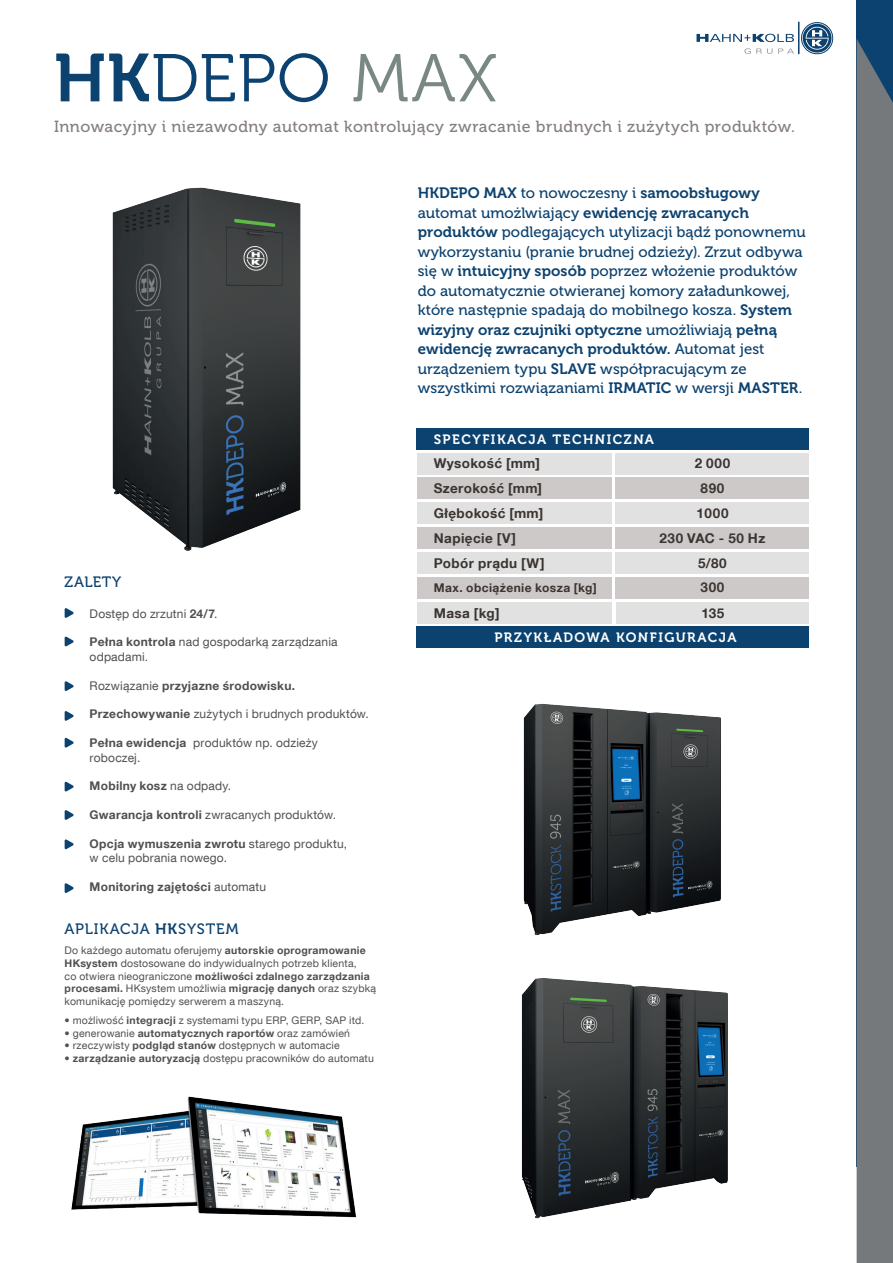
<style>
.page{position:relative;width:893px;height:1263px;background:#fff}
.page>*{position:absolute;margin:0;border:0;box-sizing:border-box;transform-origin:0 0}
.t1{font:67.35px "Museo 300";letter-spacing:.015em;color:#0c426f}
.t2{font:16.05px "Museo 500";letter-spacing:.03em;color:#867f7c}
.t3{font:15px/19.5px "Museo 500";letter-spacing:.005em;color:#0c426f}
.t4{font:15px/19.5px "Museo 700";letter-spacing:.005em;color:#0c426f}
.t5{font:15px "Museo 500";letter-spacing:.055em;color:#0c426f}
.t6{font:700 13.5px "Helvetica Neue LT Com";letter-spacing:.03em;color:#3b3532}
.t7{font:13.5px "Museo 700";letter-spacing:.11em;color:#fff}
.t8{font:12px/14.4px "Helvetica Neue LT Com";letter-spacing:.015em;color:#505053}
.t9{font:700 12px "Helvetica Neue LT Com";letter-spacing:.025em;color:#505053}
.t10{font:700 12px "Helvetica Neue LT Com";letter-spacing:.035em;color:#3b3532}
.t11{font:10.5px/12.6px "Helvetica Neue LT Com";letter-spacing:.02em;color:#505053}
.s1{font-family:"Museo 700"}
.s2{color:#7a8885}
.s3{font-family:"Museo 500"}
.s4{font-weight:700}
.s5{font-weight:400}
</style>
<div class="page">
<svg style="left:65px;top:608px;width:9px;height:10px"></svg>
<svg style="left:65px;top:636px;width:9px;height:11px"></svg>
<svg style="left:65px;top:681px;width:9px;height:10px"></svg>
<svg style="left:65px;top:711px;width:9px;height:10px"></svg>
<svg style="left:65px;top:737px;width:9px;height:11px"></svg>
<svg style="left:65px;top:781px;width:9px;height:11px"></svg>
<svg style="left:65px;top:810px;width:9px;height:10px"></svg>
<svg style="left:65px;top:839px;width:9px;height:10px"></svg>
<svg style="left:65px;top:883px;width:9px;height:10px"></svg>
<div style="left:417px;top:428px;width:392px;height:21px;background:#0c426f"></div>
<div style="left:417px;top:453px;width:194px;height:21px;background:#e0e1e0"></div>
<div style="left:417px;top:602px;width:194px;height:21px;background:#e0e1e0"></div>
<div style="left:417px;top:502px;width:194px;height:22px;background:#e0e1e0"></div>
<div style="left:417px;top:552px;width:194px;height:21px;background:#e0e1e0"></div>
<div style="left:417px;top:478px;width:194px;height:21px;background:#cdc9c8"></div>
<div style="left:417px;top:527px;width:194px;height:22px;background:#cdc9c8"></div>
<div style="left:417px;top:577px;width:194px;height:21px;background:#cdc9c8"></div>
<div style="left:616px;top:453px;width:193px;height:21px;background:#e0e1e0"></div>
<div style="left:617px;top:602px;width:192px;height:21px;background:#e0e1e0"></div>
<div style="left:616px;top:502px;width:193px;height:22px;background:#e0e1e0"></div>
<div style="left:616px;top:552px;width:193px;height:21px;background:#e0e1e0"></div>
<div style="left:616px;top:478px;width:193px;height:21px;background:#cdc9c8"></div>
<div style="left:616px;top:527px;width:193px;height:22px;background:#cdc9c8"></div>
<div style="left:616px;top:577px;width:193px;height:21px;background:#cdc9c8"></div>
<img style="left:112px;top:187px;width:189px;height:364px">
<img style="left:521px;top:978px;width:207px;height:241px">
<img style="left:523px;top:703px;width:198px;height:232px">
<div style="left:417px;top:626px;width:392px;height:21px;background:#0c426f"></div>
<div style="left:857px;top:0;width:36px;height:1167px;background:#0c426f"></div>
<div style="left:857px;top:40px;width:36px;height:1223px;background:#75797b"></div>
<img style="left:71px;top:1096px;width:286px;height:122px">
<svg style="left:802px;top:23px;width:30px;height:30px"></svg>
<svg style="left:806px;top:27px;width:23px;height:23px"></svg>
<div style="left:801px;top:22px;width:32px;height:32px;border:1px solid #134372;border-radius:50%"></div>
<svg style="left:696px;top:34px;width:98px;height:8px"></svg>
<hr style="left:799px;top:22px;width:1px;height:32px;background:#0c426f">
<div style="left:798px;top:22px;width:1px;height:32px;border:1px solid #134372"></div>
<svg style="left:744px;top:48px;width:28px;height:6px"></svg>
<svg style="left:778px;top:49px;width:16px;height:5px"></svg>
<h1 class="t1" style="left:54px;top:42px;width:444px"><span class="s1">HK</span>DEPO <span class="s2">MAX</span></h1>
<h2 class="t2" style="left:54px;top:117px;width:742px">Innowacyjny i niezawodny automat kontrolujący zwracanie brudnych i zużytych produktów.</h2>
<h3 class="t4" style="left:418px;top:184px;width:343px">HKDEPO MAX <span class="s3">to nowoczesny i</span> samoobsługowy</h3>
<p class="t3" style="left:418px;top:203px;width:389px">automat umożlwiający <span class="s1">ewidencję zwracanych produktów</span> podlegających utylizacji bądź ponownemu wykorzystaniu (pranie brudnej odzieży). Zrzut odbywa się w <span class="s1">intuicyjny sposób</span> poprzez włożenie produktów do automatycznie otwieranej komory załadunkowej, które następnie spadają do mobilnego kosza. <span class="s1">System</span></p>
<h3 class="t4" style="left:418px;top:320px;width:361px">wizyjny oraz czujniki optyczne <span class="s3">umożliwiają</span> pełną ewidencję zwracanych produktów. <span class="s3">Automat jest</span></h3>
<h3 class="t3" style="left:418px;top:359px;width:386px">urządzeniem typu <span class="s1">SLAVE</span> współpracującym ze wszystkimi rozwiązaniami <span class="s1">IRMATIC</span> w wersji <span class="s1">MASTER</span>.</h3>
<h3 class="t3" style="left:65px;top:573px;width:58px">ZALETY</h3>
<p class="t8" style="left:90px;top:606px;width:129px">Dostęp do zrzutni <span class="s4">24/7</span>.</p>
<p class="t8" style="left:90px;top:634px;width:250px"><span class="s4">Pełna kontrola</span> nad gospodarką zarządzania odpadami.</p>
<p class="t9" style="left:90px;top:678px;width:207px"><span class="s5">Rozwiązanie</span> przyjazne środowisku.</p>
<p class="t8" style="left:90px;top:706px;width:281px"><span class="s4">Przechowywanie</span> zużytych i brudnych produktów.</p>
<p class="t8" style="left:90px;top:735px;width:230px"><span class="s4">Pełna ewidencja</span> produktów np. odzieży roboczej.</p>
<p class="t9" style="left:90px;top:778px;width:143px">Mobilny kosz <span class="s5">na odpady.</span></p>
<p class="t8" style="left:90px;top:807px;width:248px"><span class="s4">Gwarancja kontroli</span> zwracanych produktów.</p>
<p class="t8" style="left:90px;top:836px;width:259px"><span class="s4">Opcja wymuszenia zwrotu</span> starego produktu, w celu pobrania nowego.</p>
<p class="t9" style="left:90px;top:879px;width:178px">Monitoring zajętości <span class="s5">automatu</span></p>
<h3 class="t5" style="left:65px;top:921px;width:175px">APLIKACJA <span class="s1">HK</span>SYSTEM</h3>
<p class="t11" style="left:65px;top:944px;width:313px">Do każdego automatu oferujemy <span class="s4">autorskie oprogramowanie HKsystem</span> dostosowane do indywidualnych potrzeb klienta,<br>co otwiera nieograniczone <span class="s4">możliwości zdalnego zarządzania procesami.</span> HKsystem umożliwia <span class="s4">migrację danych</span> oraz szybką komunikację pomiędzy serwerem a maszyną.</p>
<p class="t11" style="left:65px;top:1014px;width:301px">• możliwość <span class="s4">integracji</span> z systemami typu ERP, GERP, SAP itd.</p>
<p class="t11" style="left:65px;top:1026px;width:287px">• generowanie <span class="s4">automatycznych raportów</span> oraz zamówień</p>
<p class="t11" style="left:65px;top:1039px;width:277px">• rzeczywisty <span class="s4">podgląd stanów</span> dostępnych w automacie</p>
<p class="t11" style="left:65px;top:1051px;width:311px">• <span class="s4">zarządzanie autoryzacją</span> dostępu pracowników do automatu</p>
<p class="t7" style="left:434px;top:432px;width:222px">SPECYFIKACJA TECHNICZNA</p>
<p class="t6" style="left:434px;top:455px;width:108px">Wysokość [mm]</p>
<p class="t6" style="left:695px;top:455px;width:37px">2 000</p>
<p class="t6" style="left:434px;top:480px;width:110px">Szerokość [mm]</p>
<p class="t6" style="left:434px;top:529px;width:84px">Napięcie [V]</p>
<p class="t10" style="left:434px;top:580px;width:165px">Max. obciążenie kosza [kg]</p>
<p class="t6" style="left:701px;top:480px;width:25px">890</p>
<p class="t6" style="left:660px;top:529px;width:107px">230 VAC - 50 Hz</p>
<p class="t6" style="left:700px;top:579px;width:25px">300</p>
<p class="t7" style="left:494px;top:630px;width:244px">PRZYKŁADOWA KONFIGURACJA</p>
<p class="t6" style="left:434px;top:505px;width:111px">Głębokość [mm]</p>
<p class="t6" style="left:434px;top:554px;width:112px">Pobór prądu [W]</p>
<p class="t6" style="left:696px;top:505px;width:34px">1000</p>
<p class="t6" style="left:698px;top:554px;width:30px">5/80</p>
<p class="t6" style="left:434px;top:604px;width:67px">Masa [kg]</p>
<p class="t6" style="left:701px;top:604px;width:24px">135</p>
</div>
